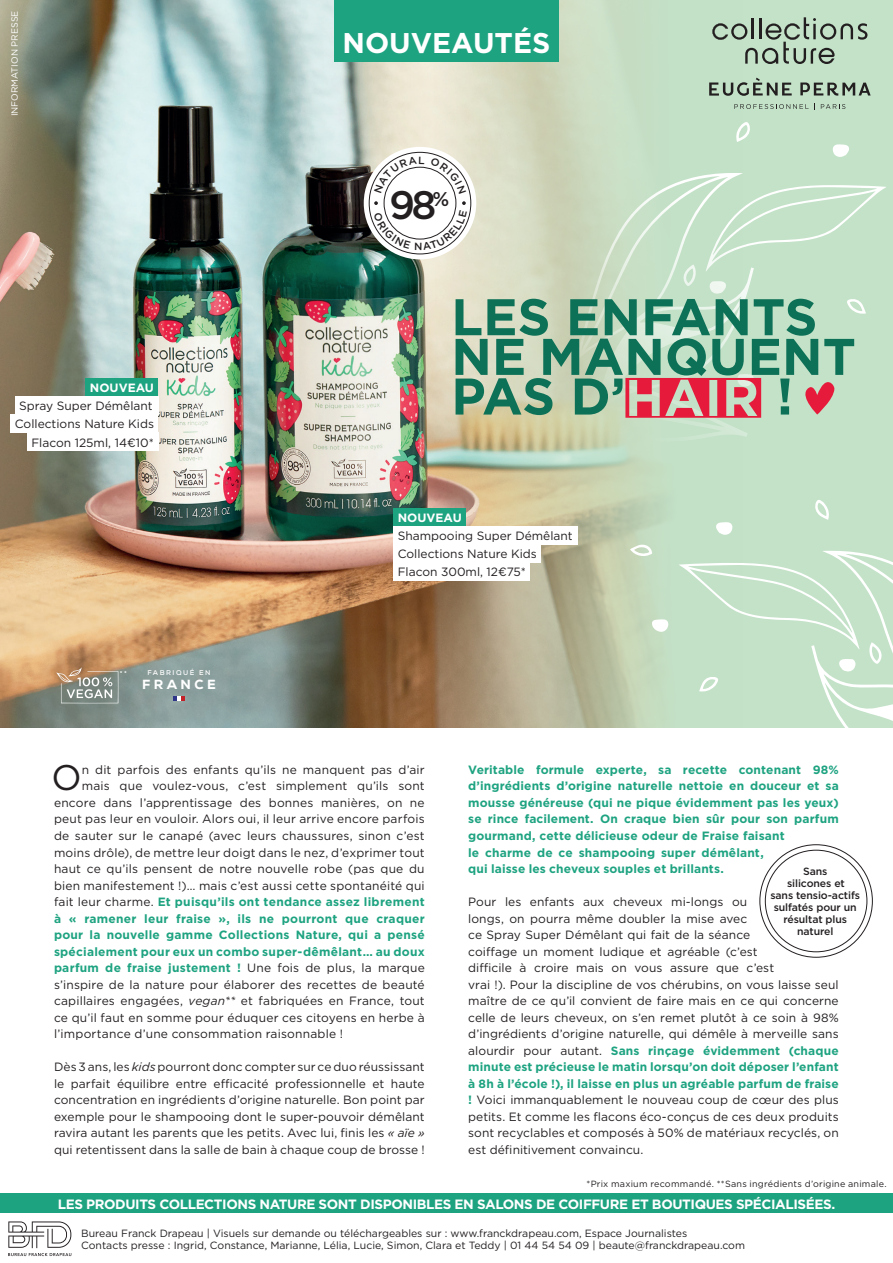
<style>
.page{position:relative;width:893px;height:1263px;background:#fff}
.page>*{position:absolute;margin:0;border:0;box-sizing:border-box;transform-origin:0 0}
.t1{font:700 51.45px/39.6px "Gotham";color:#0d7157}
.t2{font:500 39.75px "Gotham";color:#231f20}
.t3{font:35.55px "Gotham";color:#231f20}
.t4{font:700 28.5px "Gotham";color:#fff}
.t5{font:700 13.5px "Gotham";letter-spacing:-.03em;color:#fff}
.t6{font:800 13.2px "Nexa";letter-spacing:.26em;color:#fff}
.t7{font:12px/16.5px "Gotham";letter-spacing:.01em;color:#231f20}
.t8{font:700 12px/16.5px "Gotham";letter-spacing:.015em;color:#1ea381}
.t9{font:700 12px "Gotham";color:#fff}
.t10{font:10.5px/12px "Gotham";color:#231f20}
.t11{font:500 10.5px/12px "Gotham";letter-spacing:-.01em;color:#231f20;text-align:center}
.t12{font:9px "Gotham";letter-spacing:.025em;color:#231f20}
.t13{font:9px "Gotham";color:#fff}
.t14{font:700 6.9px "Nexa";letter-spacing:.22em;color:#fff}
.s1{font-weight:400;color:#231f20}
.s2{font-style:italic}
.s3{font-weight:700;color:#1ea381}
</style>
<div class="page">
<div style="left:0;top:0;width:893px;height:728px;background:#c3e2c8"></div>
<img style="left:0;top:0;width:662px;height:728px">
<svg style="left:630px;top:544px;width:22px;height:14px"></svg>
<svg style="left:815px;top:500px;width:14px;height:20px"></svg>
<svg style="left:652px;top:619px;width:17px;height:15px"></svg>
<svg style="left:716px;top:522px;width:17px;height:13px"></svg>
<svg style="left:679px;top:550px;width:214px;height:178px"></svg>
<svg style="left:736px;top:122px;width:14px;height:20px"></svg>
<svg style="left:483px;top:173px;width:270px;height:270px"></svg>
<svg style="left:706px;top:185px;width:180px;height:86px"></svg>
<svg style="left:709px;top:281px;width:18px;height:14px"></svg>
<svg style="left:832px;top:144px;width:17px;height:13px"></svg>
<svg style="left:847px;top:299px;width:19px;height:15px"></svg>
<svg style="left:683px;top:264px;width:14px;height:23px"></svg>
<div style="left:0;top:1193px;width:893px;height:20px;background:#1ea381"></div>
<svg style="left:8px;top:1221px;width:63px;height:35px"></svg>
<svg style="left:364px;top:147px;width:112px;height:112px;background:#eeeded"></svg>
<div style="left:393px;top:508px;width:73px;height:18px;background:#1ea381"></div>
<div style="left:393px;top:526px;width:185px;height:18px;background:#fff"></div>
<div style="left:393px;top:544px;width:148px;height:18px;background:#fff"></div>
<div style="left:393px;top:562px;width:137px;height:19px;background:#fff"></div>
<svg style="left:712px;top:17px;width:155px;height:47px"></svg>
<svg style="left:734px;top:103px;width:81px;height:7px"></svg>
<svg style="left:821px;top:104px;width:24px;height:5px"></svg>
<svg style="left:709px;top:78px;width:83px;height:18px"></svg>
<svg style="left:800px;top:83px;width:71px;height:13px"></svg>
<svg style="left:625px;top:374px;width:136px;height:44px"></svg>
<svg style="left:173px;top:696px;width:12px;height:5px"></svg>
<svg style="left:56px;top:667px;width:62px;height:36px;background:#9e9787"></svg>
<div style="left:334px;top:0;width:225px;height:62px;background:#1ea381"></div>
<div style="left:86px;top:378px;width:72px;height:18px;background:#1ea381"></div>
<div style="left:15px;top:396px;width:143px;height:19px;background:#fff"></div>
<div style="left:11px;top:415px;width:147px;height:18px;background:#fff"></div>
<div style="left:27px;top:433px;width:131px;height:18px;background:#fff"></div>
<svg style="left:805px;top:382px;width:29px;height:33px"></svg>
<svg style="left:374px;top:156px;width:50px;height:37px;background:#f2f2f1"></svg>
<svg style="left:430px;top:158px;width:36px;height:36px"></svg>
<svg style="left:373px;top:201px;width:94px;height:49px;background:#eeeeed"></svg>
<p class="t13" style="left:9px;top:116px;width:107px;rotate:-90deg">INFORMATION PRESSE</p>
<p class="t9" style="left:90px;top:380px;width:66px">NOUVEAU</p>
<p class="t7" style="left:15px;top:397px;width:141px;line-height:18.1px;text-align:right">Spray Super Démêlant<br>Collections Nature Kids<br>Flacon 125ml, 14€10*</p>
<p class="t14" style="left:120px;top:669px;width:8px">**</p>
<p class="t14" style="left:147px;top:668px;width:65px">FABRIQUÉ EN</p>
<p class="t6" style="left:142px;top:676px;width:75px">FRANCE</p>
<h3 class="t4" style="left:343px;top:24px;width:209px">NOUVEAUTÉS</h3>
<h2 class="t2" style="left:389px;top:179px;width:61px">98<sup>%</sup></h2>
<h1 class="t1" style="left:451px;top:297px;width:406px">LES ENFANTS<br>NE MANQUENT<br>PAS D’</h1>
<h1 class="t1" style="left:777px;top:376px;width:18px">!</h1>
<p class="t9" style="left:398px;top:510px;width:66px">NOUVEAU</p>
<p class="t7" style="left:398px;top:526px;width:176px;line-height:18.1px">Shampooing Super Démêlant<br>Collections Nature Kids<br>Flacon 300ml, 12€75*</p>
<h3 class="t3" style="left:52px;top:755px;width:32px">O</h3>
<p class="t7" style="left:82px;top:761px;width:344px">n dit parfois des enfants qu’ils ne manquent pas d’air</p>
<p class="t7" style="left:82px;top:778px;width:344px">mais que voulez-vous, c’est simplement qu’ils sont</p>
<p class="t7" style="left:54px;top:794px;width:372px">encore dans l’apprentissage des bonnes manières, on ne</p>
<p class="t7" style="left:54px;top:811px;width:372px">peut pas leur en vouloir. Alors oui, il leur arrive encore parfois</p>
<p class="t7" style="left:54px;top:827px;width:372px">de sauter sur le canapé (avec leurs chaussures, sinon c’est</p>
<p class="t7" style="left:54px;top:844px;width:372px">moins drôle), de mettre leur doigt dans le nez, d’exprimer tout</p>
<p class="t7" style="left:54px;top:860px;width:372px">haut ce qu’ils pensent de notre nouvelle robe (pas que du</p>
<p class="t7" style="left:54px;top:877px;width:372px">bien manifestement !)… mais c’est aussi cette spontanéité qui</p>
<p class="t8" style="left:54px;top:893px;width:372px"><span class="s1">fait leur charme.</span> Et puisqu’ils ont tendance assez librement</p>
<p class="t8" style="left:54px;top:910px;width:372px">à « ramener leur fraise », ils ne pourront que craquer</p>
<p class="t8" style="left:54px;top:926px;width:372px">pour la nouvelle gamme Collections Nature, qui a pensé</p>
<p class="t8" style="left:54px;top:943px;width:372px">spécialement pour eux un combo super-dêmêlant… au doux</p>
<p class="t8" style="left:54px;top:959px;width:372px">parfum de fraise justement ! <span class="s1">Une fois de plus, la marque</span></p>
<p class="t7" style="left:54px;top:976px;width:372px">s’inspire de la nature pour élaborer des recettes de beauté</p>
<p class="t7" style="left:54px;top:992px;width:372px">capillaires engagées, <span class="s2">vegan**</span> et fabriquées en France, tout</p>
<p class="t7" style="left:54px;top:1009px;width:372px">ce qu’il faut en somme pour éduquer ces citoyens en herbe à</p>
<p class="t7" style="left:54px;top:1025px;width:291px">l’importance d’une consommation raisonnable !</p>
<p class="t7" style="left:54px;top:1058px;width:372px;text-align:justify">Dès 3 ans, les <span class="s2">kids</span> pourront donc compter sur ce duo réussissant le parfait équilibre entre efficacité professionnelle et haute concentration en ingrédients d’origine naturelle. Bon point par exemple pour le shampooing dont le super-pouvoir démêlant ravira autant les parents que les petits. Avec lui, finis les <span class="s2">« aïe » </span>qui retentissent dans la salle de bain à chaque coup de brosse !</p>
<p class="t8" style="left:468px;top:761px;width:372px">Veritable formule experte, sa recette contenant 98% d’ingrédients d’origine naturelle nettoie en douceur et sa mousse généreuse (qui ne pique évidemment pas les yeux) se rince facilement. On craque bien sûr pour son parfum gourmand, cette délicieuse odeur de Fraise faisant<br>le charme de ce shampooing super démêlant,<br>qui laisse les cheveux souples et brillants.</p>
<p class="t7" style="left:468px;top:893px;width:372px">Pour les enfants aux cheveux mi-longs ou<br>longs, on pourra même doubler la mise avec<br>ce Spray Super Démêlant qui fait de la séance<br>coiffage un moment ludique et agréable (c’est<br>difficile à croire mais on vous assure que c’est<br>vrai !). Pour la discipline de vos chérubins, on vous laisse seul maître de ce qu’il convient de faire mais en ce qui concerne celle de leurs cheveux, on s’en remet plutôt à ce soin à 98% d’ingrédients d’origine naturelle, qui démêle à merveille sans alourdir pour autant. <span class="s3">Sans rinçage évidemment (chaque minute est précieuse le matin lorsqu’on doit déposer l’enfant à 8h à l’école !), il laisse en plus un agréable parfum de fraise !</span> Voici immanquablement le nouveau coup de cœur des plus petits. Et comme les flacons éco-conçus de ces deux produits sont recyclables et composés à 50% de matériaux recyclés, on est définitivement convaincu.</p>
<p class="t11" style="left:770px;top:865px;width:91px">Sans<br>silicones et<br>sans tensio-actifs sulfatés pour un résultat plus naturel</p>
<p class="t12" style="left:586px;top:1178px;width:302px">*Prix maxium recommandé. **Sans ingrédients d’origine animale.</p>
<p class="t5" style="left:58px;top:1195px;width:779px">LES PRODUITS COLLECTIONS NATURE SONT DISPONIBLES EN SALONS DE COIFFURE ET BOUTIQUES SPÉCIALISÉES.</p>
<p class="t10" style="left:81px;top:1227px;width:665px">Bureau Franck Drapeau | Visuels sur demande ou téléchargeables sur : www.franckdrapeau.com, Espace Journalistes<br>Contacts presse : Ingrid, Constance, Marianne, Lélia, Lucie, Simon, Clara et Teddy | 01 44 54 54 09 | beaute@franckdrapeau.com</p>
</div>
